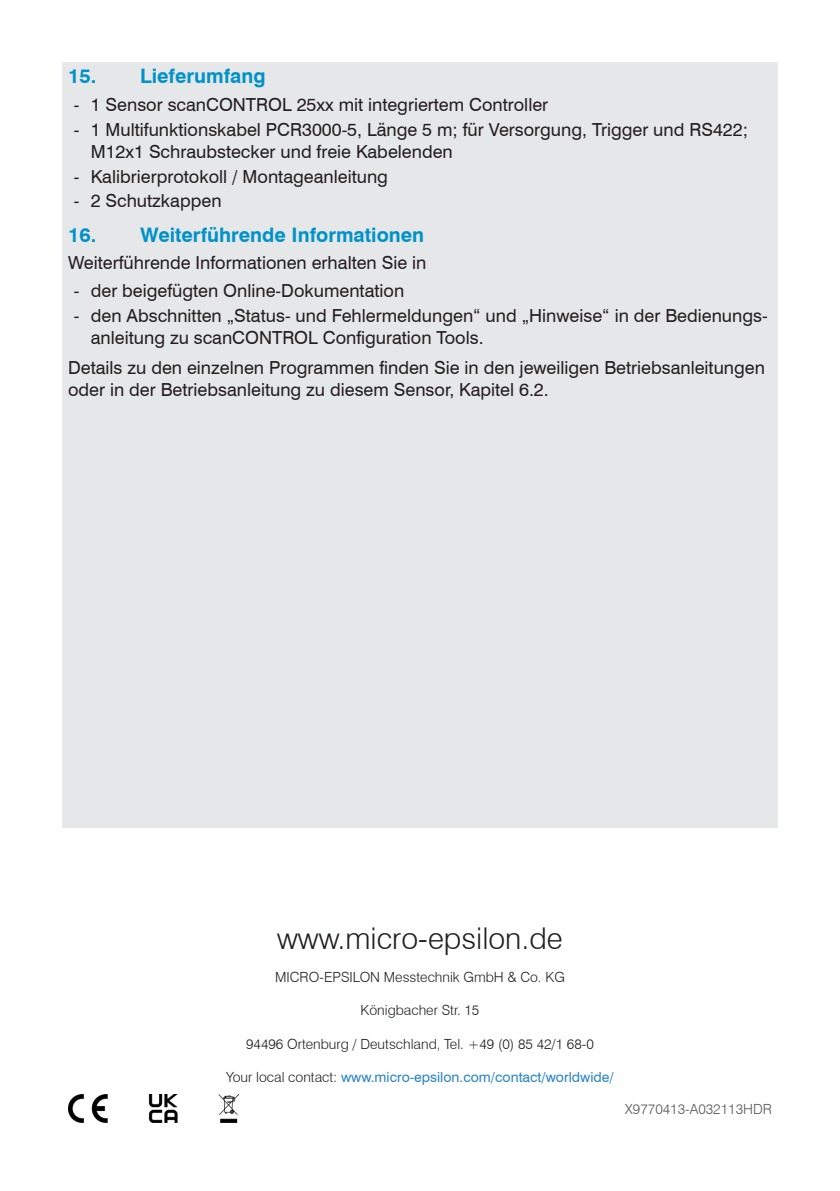
<style>
.page{position:relative;width:840px;height:1191px;background:#fff}
.page>*{position:absolute;margin:0;border:0;box-sizing:border-box;transform-origin:0 0}
.Fließtext{font:300 30px "Swiss 721 BT";color:#231f20}
.t1{font:700 20px "Swiss 721 BT";color:#0092c8}
.Fließtext-2{font:18px/22px "Swiss 721 BT";color:#231f20}
.Fließtext-3{font:300 14px "Swiss 721 BT";color:#231f20}
.Randkommentar{font:14px "Swiss 721 BT";color:#2783c5}
.Fließtext-4{font:300 14px "Swiss 721 BT";color:#57585a}
.s1{font-weight:300;color:#231f20}
</style>
<div class="page">
<div style="left:62px;top:62px;width:715px;height:766px;background:#e6e7e9"></div>
<img style="left:68px;top:1094px;width:170px;height:29px">
<p class="t1" style="left:68px;top:64px;width:199px">15. Lieferumfang</p>
<p class="Fließtext-2" style="left:74px;top:93px;width:475px">- 1 Sensor scanCONTROL 25xx mit integriertem Controller</p>
<p class="Fließtext-2" style="left:91px;top:118px;width:658px;text-indent:-17px">- 1 Multifunktionskabel PCR3000-5, Länge 5 m; für Versorgung, Trigger und RS422;<br>M12x1 Schraubstecker und freie Kabelenden</p>
<p class="Fließtext-2" style="left:74px;top:165px;width:315px">- Kalibrierprotokoll / Montageanleitung</p>
<p class="Fließtext-2" style="left:74px;top:190px;width:149px">- 2 Schutzkappen</p>
<p class="t1" style="left:68px;top:222px;width:357px">16. Weiterführende Informationen</p>
<p class="Fließtext-2" style="left:68px;top:252px;width:360px">Weiterführende Informationen erhalten Sie in</p>
<p class="Fließtext-2" style="left:74px;top:279px;width:332px">- der beigefügten Online-Dokumentation</p>
<p class="Fließtext-2" style="left:91px;top:304px;width:678px;text-indent:-17px">- den Abschnitten „Status- und Fehlermeldungen“ und „Hinweise“ in der Bedienungs&shy;anleitung zu scanCONTROL Configuration Tools.</p>
<p class="Fließtext-2" style="left:68px;top:357px;width:698px">Details zu den einzelnen Programmen finden Sie in den jeweiligen Betriebsanleitungen oder in der Betriebsanleitung zu diesem Sensor, Kapitel 6.2.</p>
<p class="Fließtext" style="left:277px;top:919px;width:287px">www.micro-epsilon.de</p>
<p class="Fließtext-3" style="left:275px;top:968px;width:291px">MICRO-EPSILON Messtechnik GmbH &amp; Co. KG</p>
<p class="Fließtext-3" style="left:360px;top:1002px;width:120px">Königbacher Str. 15</p>
<p class="Fließtext-3" style="left:246px;top:1035px;width:349px">94496 Ortenburg / Deutschland, Tel. +49 (0) 85 42/1 68-0</p>
<p class="Randkommentar" style="left:226px;top:1068px;width:389px"><span class="s1">Your local contact:</span> www.micro-epsilon.com/contact/worldwide/</p>
<p class="Fließtext-4" style="left:624px;top:1100px;width:148px">X9770413-A032113HDR</p>
</div>
